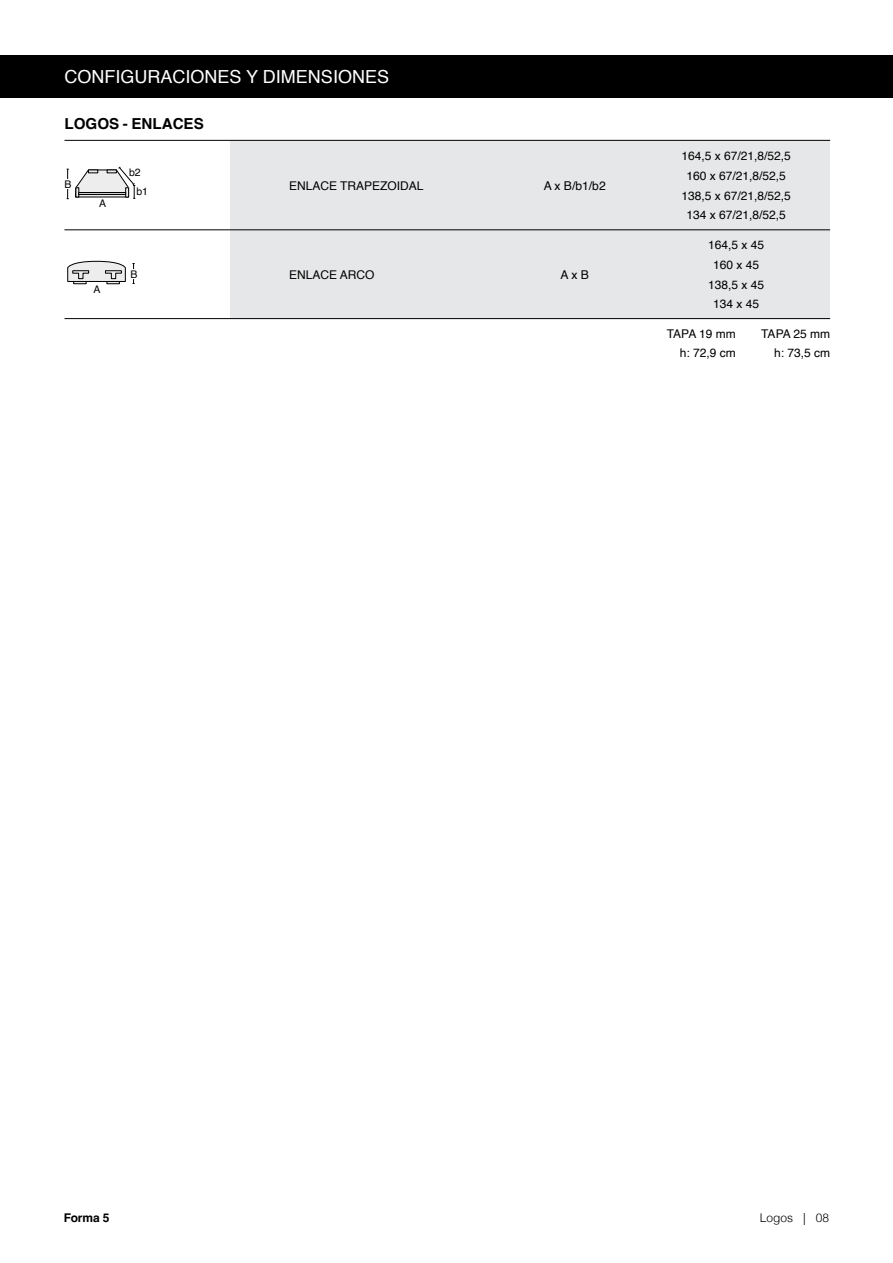
<style>
.page{position:relative;width:893px;height:1263px;background:#fff}
.page>*{position:absolute;margin:0;border:0;box-sizing:border-box;transform-origin:0 0}
.t1{font:18px "Helvetica";color:#fff}
.t2{font:700 15.15px "Helvetica";color:#000}
.t3{font:12.15px "Helvetica";color:#000}
.t4{font:12px "Helvetica";color:#000}
.t5{font:300 12px "Helvetica";color:#000}
.t6{font:700 12px "Helvetica";letter-spacing:-.01em;color:#000}
.t7{font:10.5px "Helvetica";color:#000}
</style>
<div class="page">
<div style="left:230px;top:140px;width:600px;height:179px;background:#e6e7e8"></div>
<div style="left:0;top:55px;width:893px;height:43px;background:#000"></div>
<hr style="left:67px;top:169px;width:1px;height:30px;background:#000">
<svg style="left:75px;top:166px;width:60px;height:33px"></svg>
<div style="left:64px;top:179px;width:8px;height:9px;background:#fff"></div>
<hr style="left:64px;top:140px;width:766px;height:1px;background:#000">
<hr style="left:64px;top:230px;width:766px;height:1px;background:#000">
<hr style="left:64px;top:318px;width:766px;height:1px;background:#000">
<svg style="left:133px;top:263px;width:2px;height:21px"></svg>
<div style="left:130px;top:269px;width:8px;height:9px;background:#fff"></div>
<div style="left:74px;top:280px;width:12px;height:4px;border:1px solid #000"></div>
<div style="left:107px;top:280px;width:13px;height:4px;border:1px solid #000"></div>
<svg style="left:67px;top:261px;width:59px;height:21px"></svg>
<p class="t1" style="left:65px;top:63px;width:326px">CONFIGURACIONES Y DIMENSIONES</p>
<p class="t2" style="left:64px;top:115px;width:141px">LOGOS - ENLACES</p>
<p class="t7" style="left:65px;top:176px;width:9px">B</p>
<p class="t7" style="left:99px;top:195px;width:9px">A</p>
<p class="t7" style="left:129px;top:164px;width:13px">b2</p>
<p class="t7" style="left:136px;top:184px;width:13px">b1</p>
<p class="t7" style="left:94px;top:281px;width:9px">A</p>
<p class="t7" style="left:130px;top:266px;width:9px">B</p>
<p class="t4" style="left:289px;top:176px;width:136px">ENLACE TRAPEZOIDAL</p>
<p class="t4" style="left:289px;top:265px;width:87px">ENLACE ARCO</p>
<p class="t3" style="left:544px;top:176px;width:63px">A x B/b1/b2</p>
<p class="t3" style="left:561px;top:265px;width:30px">A x B</p>
<p class="t4" style="left:681px;top:147px;width:111px">164,5 x 67/21,8/52,5</p>
<p class="t4" style="left:686px;top:167px;width:101px">160 x 67/21,8/52,5</p>
<p class="t4" style="left:681px;top:186px;width:111px">138,5 x 67/21,8/52,5</p>
<p class="t4" style="left:686px;top:206px;width:101px">134 x 67/21,8/52,5</p>
<p class="t4" style="left:708px;top:236px;width:58px">164,5 x 45</p>
<p class="t4" style="left:713px;top:256px;width:48px">160 x 45</p>
<p class="t4" style="left:708px;top:275px;width:58px">138,5 x 45</p>
<p class="t4" style="left:713px;top:295px;width:48px">134 x 45</p>
<p class="t4" style="left:667px;top:324px;width:70px">TAPA 19 mm</p>
<p class="t4" style="left:680px;top:343px;width:58px">h: 72,9 cm</p>
<p class="t4" style="left:761px;top:324px;width:70px">TAPA 25 mm</p>
<p class="t4" style="left:774px;top:343px;width:58px">h: 73,5 cm</p>
<p class="t6" style="left:64px;top:1211px;width:47px">Forma 5</p>
<p class="t5" style="left:760px;top:1207px;width:71px">Logos | 08</p>
</div>
